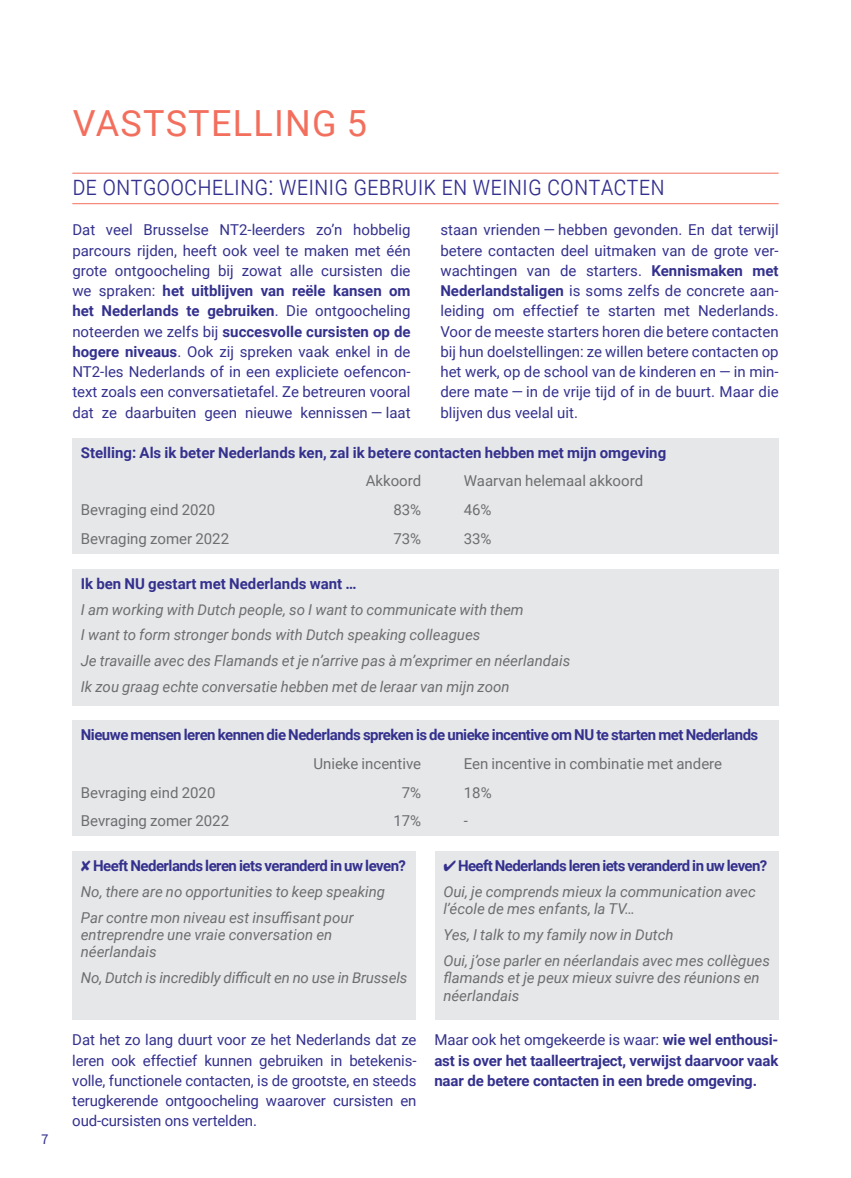
<style>
.page{position:relative;width:851px;height:1178px;background:#fff}
.page>*{position:absolute;margin:0;border:0;box-sizing:border-box;transform-origin:0 0}
.t1{font:36px "Roboto";letter-spacing:.035em;color:#f36f5d}
.t2{font:300 27px "Roboto Condensed";color:#34318e}
.t3{font:15px/20.2px "Roboto";color:#34318e;text-align:justify}
.t4{font:italic 15px/25.8px "Roboto";color:#6d6e71}
.t5{font:700 15px/20.2px "Roboto";letter-spacing:-.01em;color:#34318e;text-align:justify}
.t6{font:15px "Roboto";color:#6d6e71}
.t7{font:700 15px "Roboto";letter-spacing:-.035em;color:#34318e}
.t8{font:700 15px/25.8px "Roboto";letter-spacing:-.04em;color:#34318e}
.t9{font:15px "Source Sans Pro";color:#34318e}
.s1{font-weight:700}
.s2{color:#34318e}
.s3{font-weight:700;font-style:normal;color:#34318e}
.s4{font-weight:400;font-style:italic;color:#6d6e71}
.s5{font-weight:400}
</style>
<div class="page">
<hr style="left:72px;top:173px;width:706px;height:1px;background:#f36f5d">
<hr style="left:72px;top:203px;width:706px;height:1px;background:#f36f5d">
<div style="left:72px;top:438px;width:706px;height:116px;background:#e6e7e8"></div>
<div style="left:72px;top:720px;width:706px;height:116px;background:#e6e7e8"></div>
<div style="left:72px;top:569px;width:706px;height:136px;background:#e6e7e8"></div>
<div style="left:72px;top:851px;width:344px;height:168px;background:#e6e7e8"></div>
<div style="left:435px;top:851px;width:343px;height:168px;background:#e6e7e8"></div>
<p class="t9" style="left:41px;top:1128px;width:9px">7</p>
<h1 class="t1" style="left:73px;top:98px;width:295px">VASTSTELLING 5</h1>
<h2 class="t2" style="left:72px;top:166px;width:594px">De ontgoocheling: weinig gebruik en weinig contacten</h2>
<p class="t3" style="left:72px;top:219px;width:340px">Dat veel Brusselse NT2-leerders zo’n hobbelig parcours rijden, heeft ook veel te maken met één grote ontgoocheling bij zowat alle cursisten die we spraken: <span class="s1">het uitblijven van reële kansen om het Nederlands te gebruiken</span>. Die ontgoocheling noteerden we zelfs bij <span class="s1">succesvolle cursisten op de hogere niveaus</span>. Ook zij spreken vaak enkel in de NT2-les Nederlands of in een expliciete oefencon&shy;text zoals een conversatietafel. Ze betreuren vooral dat ze daarbuiten geen nieuwe kennissen — laat</p>
<p class="t3" style="left:440px;top:219px;width:340px">staan vrienden — hebben gevonden. En dat terwijl betere contacten deel uitmaken van de grote ver&shy;wachtingen van de starters. <span class="s1">Kennismaken met Nederlandstaligen</span> is soms zelfs de concrete aan&shy;leiding om effectief te starten met Nederlands.<br>Voor de meeste starters horen die betere contacten bij hun doelstellingen: ze willen betere contacten op het werk, op de school van de kinderen en — in min&shy;dere mate — in de vrije tijd of in de buurt. Maar die blijven dus veelal uit.</p>
<p class="t5" style="left:81px;top:442px;width:587px">Stelling: Als ik beter Nederlands ken, zal ik betere contacten hebben met mijn omgeving</p>
<p class="t6" style="left:365px;top:470px;width:57px">Akkoord</p>
<p class="t6" style="left:463px;top:470px;width:181px">Waarvan helemaal akkoord</p>
<p class="t6" style="left:81px;top:499px;width:136px">Bevraging eind 2020</p>
<p class="t6" style="left:393px;top:499px;width:29px">83%</p>
<p class="t6" style="left:463px;top:499px;width:29px">46%</p>
<p class="t6" style="left:81px;top:528px;width:150px">Bevraging zomer 2022</p>
<p class="t6" style="left:393px;top:528px;width:29px">73%</p>
<p class="t6" style="left:463px;top:528px;width:29px">33%</p>
<p class="t5" style="left:81px;top:573px;width:277px">Ik ben NU gestart met Nederlands want …</p>
<p class="t4" style="left:81px;top:596px;width:491px">I am working with Dutch people, so I want to communicate with them<br>I want to form stronger bonds with Dutch speaking colleagues<br>Je travaille avec des Flamands et je n’arrive pas à m’exprimer en néerlandais Ik zou graag echte conversatie hebben met de leraar van mijn zoon</p>
<p class="t7" style="left:81px;top:724px;width:678px">Nieuwe mensen leren kennen die Nederlands spreken is de unieke incentive om NU te starten met Nederlands</p>
<p class="t6" style="left:313px;top:753px;width:109px">Unieke incentive</p>
<p class="t6" style="left:463px;top:753px;width:260px">Een incentive in combinatie met andere</p>
<p class="t6" style="left:81px;top:782px;width:136px">Bevraging eind 2020</p>
<p class="t6" style="left:402px;top:782px;width:21px">7%</p>
<p class="t6" style="left:463px;top:782px;width:29px">18%</p>
<p class="t6" style="left:81px;top:810px;width:150px">Bevraging zomer 2022</p>
<p class="t6" style="left:393px;top:810px;width:29px">17%</p>
<p class="t6" style="left:463px;top:810px;width:6px">-</p>
<p class="t4" style="left:81px;top:853px;width:327px"><span class="s2">✘</span> <span class="s3">Heeft Nederlands leren iets veranderd in uw leven?<br></span>No, there are no opportunities to keep speaking<br>Par contre mon niveau est insuffisant pour</p>
<p class="t4" style="left:81px;top:926px;width:253px;line-height:17.2px">entreprendre une vraie conversation en néerlandais</p>
<p class="t4" style="left:81px;top:964px;width:328px">No, Dutch is incredibly difficult en no use in Brussels</p>
<p class="t8" style="left:443px;top:853px;width:325px">✔ Heeft Nederlands leren iets veranderd in uw leven?<br><span class="s4">Oui, je comprends mieux la communication avec</span></p>
<p class="t4" style="left:443px;top:896px;width:328px">l’école de mes enfants, la TV…<br>Yes, I talk to my family now in Dutch<br>Oui, j’ose parler en néerlandais avec mes collègues</p>
<p class="t4" style="left:443px;top:969px;width:318px;line-height:17.2px">flamands et je peux mieux suivre des réunions en néerlandais</p>
<p class="t3" style="left:72px;top:1029px;width:345px">Dat het zo lang duurt voor ze het Nederlands dat ze leren ook effectief kunnen gebruiken in betekenis&shy;volle, functionele contacten, is de grootste, en steeds terugkerende ontgoocheling waarover cursisten en oud-cursisten ons vertelden.</p>
<p class="t5" style="left:434px;top:1029px;width:345px"><span class="s5">Maar ook het omgekeerde is waar:</span> wie wel enthousi&shy;ast is over het taalleertraject, verwijst daarvoor vaak naar de betere contacten in een brede omgeving.</p>
</div>
